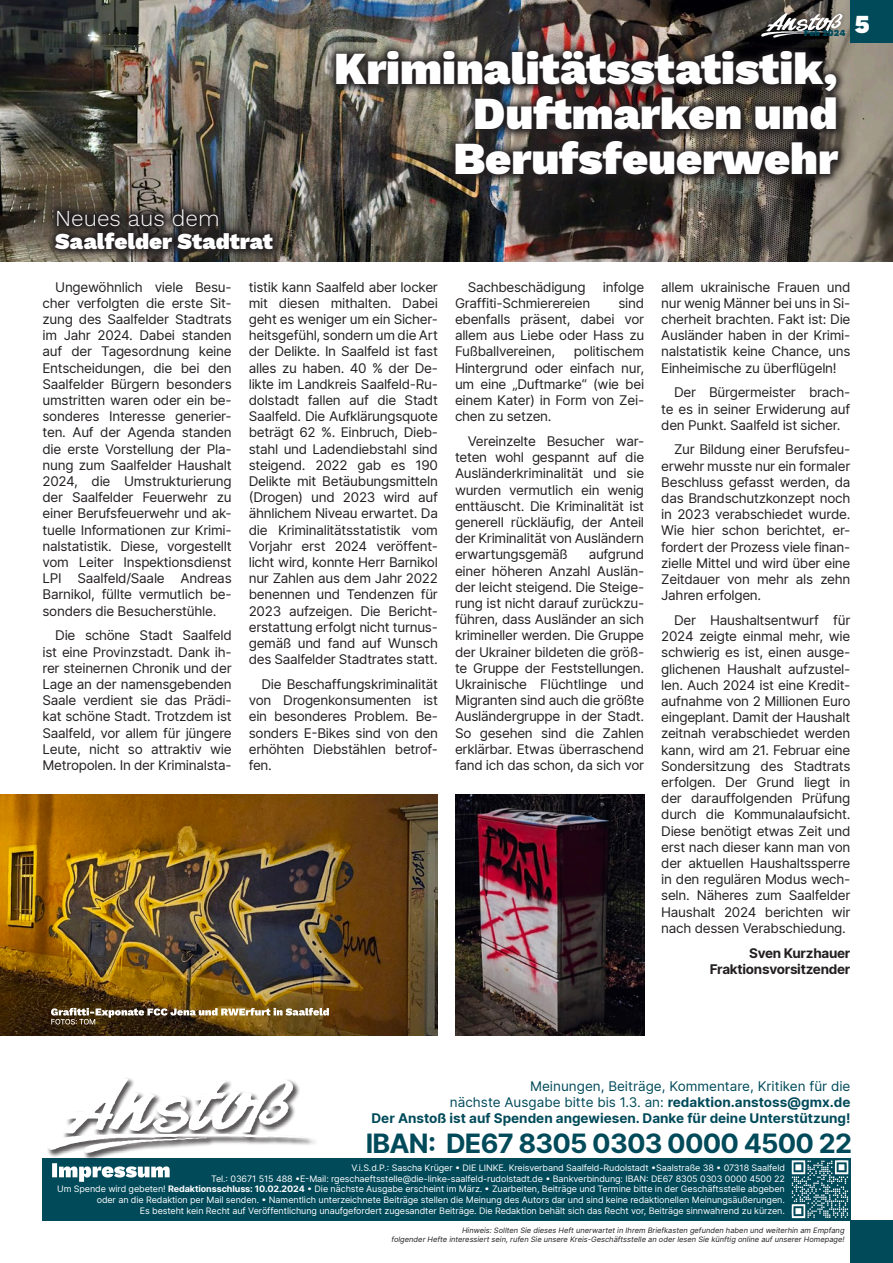
<style>
.page{position:relative;width:893px;height:1263px;background:#fff}
.page>*{position:absolute;margin:0;border:0;box-sizing:border-box;transform-origin:0 0}
.t1{font:900 45px/45px "Work Sans";color:#fff;text-align:right}
.t2{font:700 27px "Inter";letter-spacing:-.03em;color:#004a5a}
.t3{font:900 25.5px "Work Sans";color:#fff}
.t4{font:900 22.5px/22.5px "Work Sans";color:#fff}
.t5{font:13.5px/16.2px "Inter";letter-spacing:-.02em;color:#231f20;text-align:justify}
.t6{font:13.5px/16.2px "Inter";color:#004a5a;text-align:right}
.t7{font:700 13.5px "Inter";color:#004a5a}
.t8{font:700 13.5px/16.2px "Inter";letter-spacing:-.02em;color:#231f20;text-align:right}
.t9{font:9px/10.8px "Inter";letter-spacing:-.01em;color:#fff;text-align:right}
.t10{font:900 9px "Work Sans";color:#004a5a}
.t11{font:italic 7.5px/9px "Inter";color:#231f20;text-align:right}
.s1{font-weight:300}
.s2{font-weight:700}
</style>
<div class="page">
<img style="left:0;top:0;width:893px;height:261px">
<div style="left:850px;top:0;width:43px;height:43px;background:#004a5a"></div>
<div style="left:757px;top:9px;width:95px;height:33px;background:#231f20;opacity:.3"></div>
<svg style="left:761px;top:13px;width:88px;height:25px"></svg>
<div style="left:850px;top:1220px;width:43px;height:43px;background:#004a5a"></div>
<svg style="left:326px;top:42px;width:522px;height:143px;background:#3e3835"></svg>
<svg style="left:46px;top:200px;width:236px;height:58px;background:#403a36"></svg>
<img style="left:0;top:794px;width:438px;height:241px">
<svg style="left:789px;top:1158px;width:61px;height:62px"></svg>
<div style="left:43px;top:1158px;width:746px;height:62px;background:#004a5a"></div>
<div style="left:46px;top:1076px;width:272px;height:84px;background:#231f20;opacity:.75"></div>
<svg style="left:48px;top:1077px;width:263px;height:76px"></svg>
<svg style="left:52px;top:1163px;width:118px;height:19px"></svg>
<svg style="left:792px;top:1160px;width:56px;height:58px;background:#4b7f8a"></svg>
<img style="left:455px;top:794px;width:189px;height:241px">
<img style="left:51px;top:1008px;width:278px;height:16px">
<p class="t4" style="left:55px;top:206px;width:219px"><span class="s1">Neues aus dem<br></span>Saalfelder Stadtrat</p>
<p class="t10" style="left:804px;top:26px;width:43px">Feb 2024</p>
<p class="t1" style="left:334px;top:45px;width:506px">Kriminalitätsstatistik,<br>Duftmarken und<br>Berufsfeuerwehr</p>
<p class="t3" style="left:855px;top:5px;width:16px">5</p>
<p class="t5" style="left:43px;top:278px;width:191px;text-indent:13px">Ungewöhnlich viele Besu&shy;cher verfolgten die erste Sit&shy;zung des Saalfelder Stadtrats im Jahr 2024. Dabei standen auf der Tagesordnung keine Entscheidungen, die bei den Saalfelder Bürgern besonders umstritten waren oder ein be&shy;sonderes Interesse generier&shy;ten. Auf der Agenda standen die erste Vorstellung der Pla&shy;nung zum Saalfelder Haushalt 2024, die Umstrukturierung der Saalfelder Feuerwehr zu einer Berufsfeuerwehr und ak&shy;tuelle Informationen zur Krimi&shy;nalstatistik. Diese, vorgestellt vom Leiter Inspektionsdienst LPI Saalfeld/Saale Andreas Barnikol, füllte vermutlich be&shy;sonders die Besucherstühle.</p>
<p class="t5" style="left:43px;top:627px;width:191px;text-indent:13px">Die schöne Stadt Saalfeld ist eine Provinzstadt. Dank ih&shy;rer steinernen Chronik und der Lage an der namensgebenden Saale verdient sie das Prädi&shy;kat schöne Stadt. Trotzdem ist Saalfeld, vor allem für jüngere Leute, nicht so attraktiv wie Metropolen. In der Kriminalsta-</p>
<p class="t5" style="left:249px;top:278px;width:191px">tistik kann Saalfeld aber locker mit diesen mithalten. Dabei geht es weniger um ein Sicher&shy;heitsgefühl, sondern um die Art der Delikte. In Saalfeld ist fast alles zu haben. 40 % der De&shy;likte im Landkreis Saalfeld-Ru&shy;dolstadt fallen auf die Stadt Saalfeld. Die Aufklärungsquote beträgt 62 %. Einbruch, Dieb&shy;stahl und Ladendiebstahl sind steigend. 2022 gab es 190<br>Delikte mit Betäubungsmitteln (Drogen) und 2023 wird auf ähnlichem Niveau erwartet. Da die Kriminalitätsstatistik vom Vorjahr erst 2024 veröffent&shy;licht wird, konnte Herr Barnikol nur Zahlen aus dem Jahr 2022 benennen und Tendenzen für 2023 aufzeigen. Die Bericht&shy;erstattung erfolgt nicht turnus&shy;gemäß und fand auf Wunsch des Saalfelder Stadtrates statt.</p>
<p class="t5" style="left:249px;top:676px;width:191px;text-indent:13px">Die Beschaffungskriminalität von Drogenkonsumenten ist ein besonderes Problem. Be&shy;sonders E-Bikes sind von den erhöhten Diebstählen betrof&shy;fen.</p>
<p class="t5" style="left:468px;top:278px;width:119px">Sachbeschädigung</p>
<p class="t5" style="left:603px;top:278px;width:43px">infolge</p>
<p class="t5" style="left:455px;top:294px;width:137px">Graffiti-Schmierereien</p>
<p class="t5" style="left:455px;top:294px;width:191px;text-indent:163px">sind ebenfalls präsent, dabei vor allem aus Liebe oder Hass zu Fußballvereinen,</p>
<p class="t5" style="left:455px;top:343px;width:191px;text-indent:119px">politischem Hintergrund oder einfach nur, um eine „Duftmarke“ (wie bei einem Kater) in Form von Zei&shy;chen zu setzen.</p>
<p class="t5" style="left:455px;top:433px;width:191px;text-indent:13px">Vereinzelte Besucher war&shy;teten wohl gespannt auf die Ausländerkriminalität und sie wurden vermutlich ein wenig enttäuscht. Die Kriminalität ist generell rückläufig, der Anteil der Kriminalität von Ausländern erwartungsgemäß</p>
<p class="t5" style="left:455px;top:546px;width:191px;text-indent:134px">aufgrund einer höheren Anzahl Auslän&shy;der leicht steigend. Die Steige&shy;rung ist nicht darauf zurückzu&shy;führen, dass Ausländer an sich krimineller werden. Die Gruppe der Ukrainer bildeten die größ&shy;te Gruppe der Feststellungen.<br>Ukrainische Flüchtlinge und Migranten sind auch die größte Ausländergruppe in der Stadt.<br>So gesehen sind die Zahlen erklärbar. Etwas überraschend fand ich das schon, da sich vor</p>
<p class="t5" style="left:661px;top:278px;width:191px">allem ukrainische Frauen und nur wenig Männer bei uns in Si&shy;cherheit brachten. Fakt ist: Die Ausländer haben in der Krimi&shy;nalstatistik keine Chance, uns Einheimische zu überflügeln!</p>
<p class="t5" style="left:661px;top:384px;width:191px;text-indent:13px">Der Bürgermeister brach&shy;te es in seiner Erwiderung auf den Punkt. Saalfeld ist sicher.</p>
<p class="t5" style="left:661px;top:441px;width:191px;text-indent:13px">Zur Bildung einer Berufsfeu&shy;erwehr musste nur ein formaler Beschluss gefasst werden, da das Brandschutzkonzept noch in 2023 verabschiedet wurde.<br>Wie hier schon berichtet, er&shy;fordert der Prozess viele finan&shy;zielle Mittel und wird über eine Zeitdauer von mehr als zehn Jahren erfolgen.</p>
<p class="t5" style="left:661px;top:612px;width:191px;text-indent:13px">Der Haushaltsentwurf für 2024 zeigte einmal mehr, wie schwierig es ist, einen ausge&shy;glichenen Haushalt aufzustel&shy;len. Auch 2024 ist eine Kredit&shy;aufnahme von 2 Millionen Euro eingeplant. Damit der Haushalt zeitnah verabschiedet werden kann, wird am 21. Februar eine Sondersitzung des Stadtrats erfolgen. Der Grund liegt in der darauffolgenden Prüfung durch die Kommunalaufsicht.<br>Diese benötigt etwas Zeit und erst nach dieser kann man von der aktuellen Haushaltssperre in den regulären Modus wech&shy;seln. Näheres zum Saalfelder Haushalt 2024 berichten wir nach dessen Verabschiedung.</p>
<p class="t8" style="left:710px;top:944px;width:142px">Sven Kurzhauer<br>Fraktionsvorsitzender</p>
<p class="t6" style="left:450px;top:1077px;width:402px">Meinungen, Beiträge, Kommentare, Kritiken für die<br>nächste Ausgabe bitte bis 1.3. an: <span class="s2">redaktion.anstoss@gmx.de</span></p>
<p class="t7" style="left:371px;top:1108px;width:480px">Der Anstoß ist auf Spenden angewiesen. Danke für deine Unterstützung!</p>
<p class="t2" style="left:366px;top:1123px;width:488px">IBAN: DE67 8305 0303 0000 4500 22</p>
<p class="t9" style="left:57px;top:1162px;width:729px">V.i.S.d.P.: Sascha Krüger • DIE LINKE. Kreisverband Saalfeld-Rudolstadt •Saalstraße 38 • 07318 Saalfeld<br>Tel.: 03671 515 488 •E-Mail: rgeschaeftsstelle@die-linke-saalfeld-rudolstadt.de • Bankverbindung: IBAN: DE67 8305 0303 0000 4500 22<br>Um Spende wird gebeten! <span class="s2">Redaktionsschluss: 10.02.2024</span> • Die nächste Ausgabe erscheint im März. • Zuarbeiten, Beiträge und Termine bitte in der Geschäftsstelle abgeben oder an die Redaktion per Mail senden. • Namentlich unterzeichnete Beiträge stellen die Meinung des Autors dar und sind keine redaktionellen Meinungsäußerungen.<br>Es besteht kein Recht auf Veröffentlichung unaufgefordert zugesandter Beiträge. Die Redaktion behält sich das Recht vor, Beiträge sinnwahrend zu kürzen.</p>
<p class="t11" style="left:391px;top:1225px;width:455px">Hinweis: Sollten Sie dieses Heft unerwartet in Ihrem Briefkasten gefunden haben und weiterhin am Empfang<br>folgender Hefte interessiert sein, rufen Sie unsere Kreis-Geschäftsstelle an oder lesen Sie künftig online auf unserer Homepage!</p>
</div>
